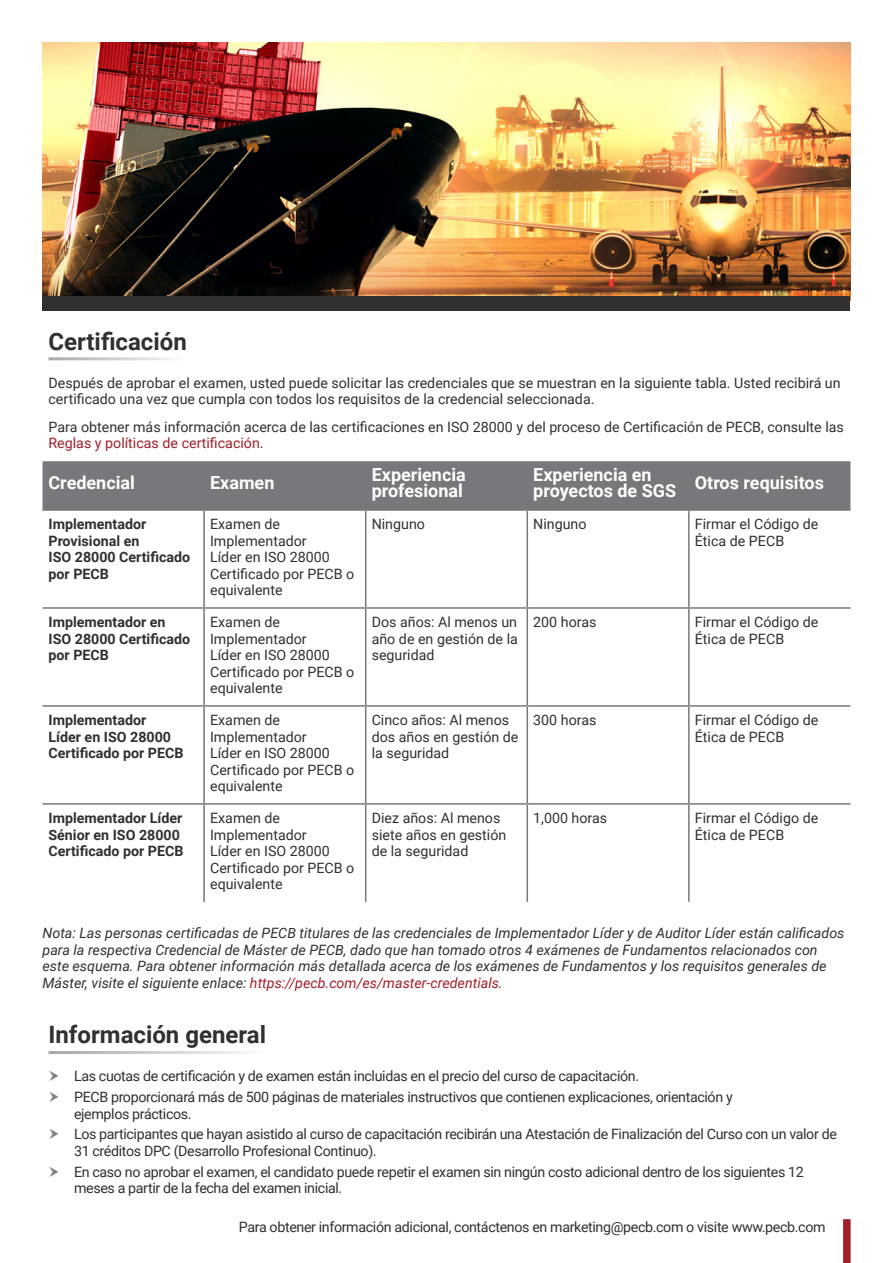
<style>
.page{position:relative;width:893px;height:1263px;background:#fff}
.page>*{position:absolute;margin:0;border:0;box-sizing:border-box;transform-origin:0 0}
.t1{font:700 24px "Roboto";color:#312f30}
.t2{font:700 18px/16.5px "Roboto";color:#fff}
.Bullet_Points{font:14.25px/16.5px "Roboto";color:#312f30}
.Bullet_Points-2{font:14.25px/16.5px "Roboto";letter-spacing:-.025em;color:#312f30}
.Bullet_Points-3{font:italic 14.25px/16.5px "Roboto";color:#312f30}
.t3{font:700 14.25px/16.5px "Roboto";color:#312f30}
.s1{color:#a11e29}
</style>
<div class="page">
<img style="left:43px;top:43px;width:807px;height:253px">
<div style="left:843px;top:1219px;width:8px;height:44px;background:#a11e29"></div>
<div style="left:43px;top:296px;width:807px;height:15px;background:#312f30"></div>
<div style="left:43px;top:461px;width:807px;height:48px;background:#76787b"></div>
<hr style="left:43px;top:803px;width:161px;height:2px;background:#76787b">
<hr style="left:204px;top:803px;width:162px;height:2px;background:#76787b">
<hr style="left:366px;top:803px;width:161px;height:2px;background:#76787b">
<hr style="left:527px;top:803px;width:162px;height:2px;background:#76787b">
<hr style="left:689px;top:803px;width:161px;height:2px;background:#76787b">
<hr style="left:203px;top:511px;width:2px;height:96px;background:#76787b">
<hr style="left:365px;top:511px;width:1px;height:96px;background:#76787b">
<hr style="left:526px;top:511px;width:2px;height:96px;background:#76787b">
<hr style="left:688px;top:511px;width:2px;height:96px;background:#76787b">
<hr style="left:43px;top:607px;width:161px;height:2px;background:#76787b">
<hr style="left:204px;top:607px;width:162px;height:2px;background:#76787b">
<hr style="left:203px;top:609px;width:2px;height:96px;background:#76787b">
<hr style="left:366px;top:607px;width:161px;height:2px;background:#76787b">
<hr style="left:365px;top:609px;width:1px;height:96px;background:#76787b">
<hr style="left:527px;top:607px;width:162px;height:2px;background:#76787b">
<hr style="left:526px;top:609px;width:2px;height:96px;background:#76787b">
<hr style="left:689px;top:607px;width:161px;height:2px;background:#76787b">
<hr style="left:688px;top:609px;width:2px;height:96px;background:#76787b">
<hr style="left:43px;top:705px;width:161px;height:2px;background:#76787b">
<hr style="left:204px;top:705px;width:162px;height:2px;background:#76787b">
<hr style="left:203px;top:707px;width:2px;height:96px;background:#76787b">
<hr style="left:366px;top:705px;width:161px;height:2px;background:#76787b">
<hr style="left:365px;top:707px;width:1px;height:96px;background:#76787b">
<hr style="left:527px;top:705px;width:162px;height:2px;background:#76787b">
<hr style="left:526px;top:707px;width:2px;height:96px;background:#76787b">
<hr style="left:689px;top:705px;width:161px;height:2px;background:#76787b">
<hr style="left:688px;top:707px;width:2px;height:96px;background:#76787b">
<hr style="left:203px;top:805px;width:2px;height:97px;background:#76787b">
<hr style="left:365px;top:805px;width:1px;height:97px;background:#76787b">
<hr style="left:526px;top:805px;width:2px;height:97px;background:#76787b">
<hr style="left:688px;top:805px;width:2px;height:97px;background:#76787b">
<hr style="left:43px;top:509px;width:161px;height:2px;background:#76787b">
<hr style="left:204px;top:509px;width:162px;height:2px;background:#76787b">
<hr style="left:366px;top:509px;width:161px;height:2px;background:#76787b">
<hr style="left:527px;top:509px;width:162px;height:2px;background:#76787b">
<hr style="left:689px;top:509px;width:161px;height:2px;background:#76787b">
<p class="t1" style="left:49px;top:324px;width:140px">Certificación</p>
<p class="Bullet_Points" style="left:49px;top:374px;width:794px">Después de aprobar el examen, usted puede solicitar las credenciales que se muestran en la siguiente tabla. Usted recibirá un certificado una vez que cumpla con todos los requisitos de la credencial seleccionada.</p>
<p class="Bullet_Points" style="left:49px;top:418px;width:797px">Para obtener más información acerca de las certificaciones en ISO 28000 y del proceso de Certificación de PECB, consulte las<br><span class="s1">Reglas y políticas de certificación</span>.</p>
<p class="t2" style="left:49px;top:474px;width:88px">Credencial</p>
<p class="t2" style="left:210px;top:474px;width:66px">Examen</p>
<p class="t2" style="left:372px;top:465px;width:96px">Experiencia profesional</p>
<p class="t2" style="left:533px;top:465px;width:144px">Experiencia en proyectos de SGS</p>
<p class="t2" style="left:695px;top:474px;width:131px">Otros requisitos</p>
<p class="t3" style="left:49px;top:515px;width:143px">Implementador<br>Provisional en<br>ISO 28000 Certificado por PECB</p>
<p class="Bullet_Points" style="left:210px;top:515px;width:146px">Examen de<br>Implementador<br>Líder en ISO 28000<br>Certificado por PECB o equivalente</p>
<p class="Bullet_Points" style="left:372px;top:515px;width:55px">Ninguno</p>
<p class="Bullet_Points" style="left:533px;top:515px;width:55px">Ninguno</p>
<p class="Bullet_Points" style="left:695px;top:515px;width:125px">Firmar el Código de<br>Ética de PECB</p>
<p class="t3" style="left:49px;top:613px;width:143px">Implementador en<br>ISO 28000 Certificado por PECB</p>
<p class="Bullet_Points" style="left:210px;top:613px;width:146px">Examen de<br>Implementador<br>Líder en ISO 28000<br>Certificado por PECB o equivalente</p>
<p class="Bullet_Points" style="left:372px;top:613px;width:148px;text-align:justify">Dos años: Al menos un año de en gestión de la seguridad</p>
<p class="Bullet_Points" style="left:533px;top:613px;width:65px">200 horas</p>
<p class="Bullet_Points" style="left:695px;top:613px;width:125px">Firmar el Código de<br>Ética de PECB</p>
<p class="t3" style="left:49px;top:711px;width:136px">Implementador<br>Líder en ISO 28000<br>Certificado por PECB</p>
<p class="Bullet_Points" style="left:210px;top:711px;width:146px">Examen de<br>Implementador<br>Líder en ISO 28000<br>Certificado por PECB o equivalente</p>
<p class="Bullet_Points" style="left:372px;top:711px;width:148px">Cinco años: Al menos dos años en gestión de la seguridad</p>
<p class="Bullet_Points" style="left:533px;top:711px;width:65px">300 horas</p>
<p class="Bullet_Points" style="left:695px;top:711px;width:125px">Firmar el Código de<br>Ética de PECB</p>
<p class="t3" style="left:49px;top:809px;width:136px">Implementador Líder<br>Sénior en ISO 28000<br>Certificado por PECB</p>
<p class="Bullet_Points" style="left:210px;top:809px;width:146px">Examen de<br>Implementador<br>Líder en ISO 28000<br>Certificado por PECB o equivalente</p>
<p class="Bullet_Points" style="left:372px;top:809px;width:136px">Diez años: Al menos siete años en gestión de la seguridad</p>
<p class="Bullet_Points" style="left:533px;top:809px;width:75px">1,000 horas</p>
<p class="Bullet_Points" style="left:695px;top:809px;width:125px">Firmar el Código de<br>Ética de PECB</p>
<p class="Bullet_Points-3" style="left:43px;top:924px;width:803px">Nota: Las personas certificadas de PECB titulares de las credenciales de Implementador Líder y de Auditor Líder están calificados para la respectiva Credencial de Máster de PECB, dado que han tomado otros 4 exámenes de Fundamentos relacionados con este esquema. Para obtener información más detallada acerca de los exámenes de Fundamentos y los requisitos generales de Máster, visite el siguiente enlace: <span class="s1">https://pecb.com/es/master-credentials</span>.</p>
<p class="t1" style="left:49px;top:1018px;width:219px">Información general</p>
<p class="Bullet_Points-2" style="left:74px;top:1067px;width:567px">Las cuotas de certificación y de examen están incluidas en el precio del curso de capacitación.</p>
<p class="Bullet_Points-2" style="left:74px;top:1088px;width:660px">PECB proporcionará más de 500 páginas de materiales instructivos que contienen explicaciones, orientación y ejemplos prácticos.</p>
<p class="Bullet_Points-2" style="left:74px;top:1125px;width:764px">Los participantes que hayan asistido al curso de capacitación recibirán una Atestación de Finalización del Curso con un valor de<br>31 créditos DPC (Desarrollo Profesional Continuo).</p>
<p class="Bullet_Points-2" style="left:74px;top:1163px;width:731px">En caso no aprobar el examen, el candidato puede repetir el examen sin ningún costo adicional dentro de los siguientes 12 meses a partir de la fecha del examen inicial.</p>
<p class="Bullet_Points-2" style="left:239px;top:1218px;width:588px">Para obtener información adicional, contáctenos en marketing@pecb.com o visite www.pecb.com</p>
</div>
